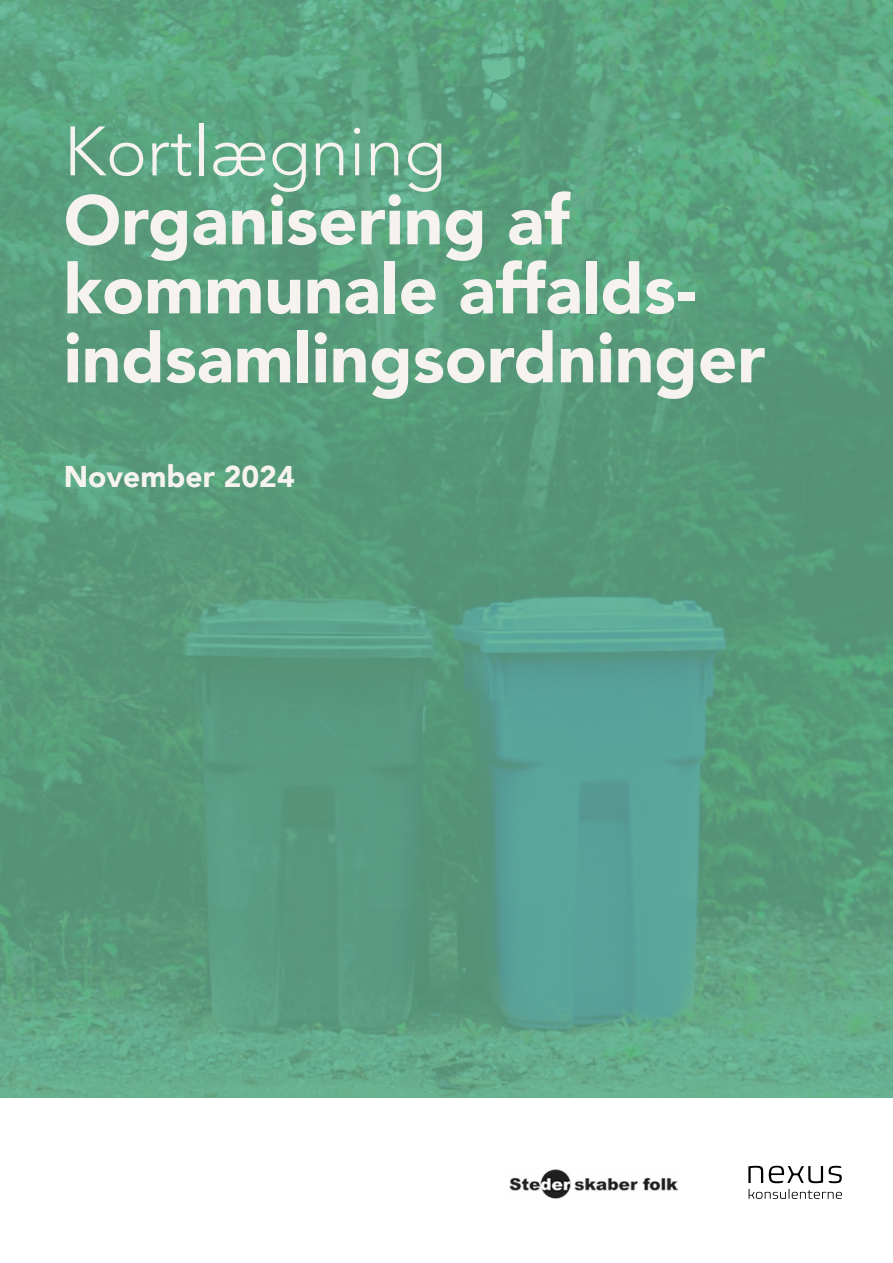
<style>
.page{position:relative;width:893px;height:1263px;background:#fff}
.page>*{position:absolute;margin:0;border:0;box-sizing:border-box;transform-origin:0 0}
.t1{font:900 69px/69px "Avenir";color:#f6f2ef}
.t2{font:300 69px "Avenir";color:#f6f2ef}
.t3{font:900 30px "Avenir";color:#f6f2ef}
</style>
<div class="page">
<img style="left:0;top:0;width:893px;height:1098px">
<svg style="left:748px;top:1166px;width:15px;height:17px"></svg>
<svg style="left:769px;top:1166px;width:54px;height:17px"></svg>
<svg style="left:829px;top:1166px;width:13px;height:17px"></svg>
<svg style="left:749px;top:1189px;width:93px;height:10px"></svg>
<img style="left:509px;top:1169px;width:168px;height:30px">
<p class="t2" style="left:64px;top:111px;width:384px">Kortlægning</p>
<p class="t1" style="left:64px;top:184px;width:703px">Organisering af kommunale affalds&shy;indsamlingsordninger</p>
<p class="t3" style="left:64px;top:451px;width:232px">November 2024</p>
</div>
